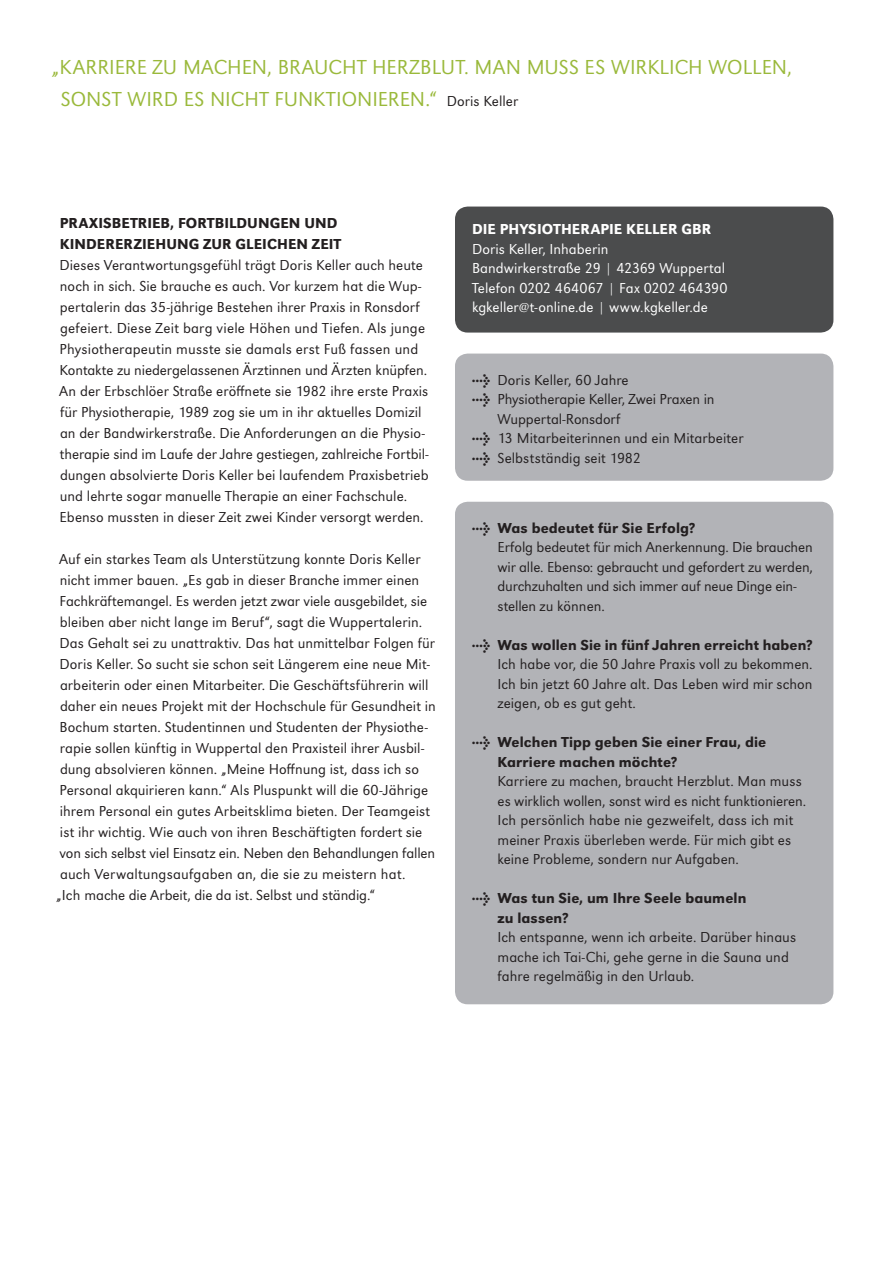
<style>
.page{position:relative;width:893px;height:1263px;background:#fff}
.page>*{position:absolute;margin:0;border:0;box-sizing:border-box;transform-origin:0 0}
.Zwiti_Grün{font:300 21px/31.8px "URW Grotesk";letter-spacing:.005em;color:#9ab93b}
.Copy_Schwarz{font:300 15px/21px "URW Grotesk";letter-spacing:.005em;color:#231f20}
.Aufzählung_Weiß{font:300 15px/19.5px "URW Grotesk";color:#231f20}
.Aufzählung_Weiß-2{font:300 15px "URW Grotesk";letter-spacing:.005em;color:#fff}
.Copy_Schwarz-2{font:500 15px/21px "URW Grotesk";letter-spacing:.005em;color:#231f20}
.Zwiti_Weiss{font:500 15px "URW Grotesk";letter-spacing:.005em;color:#fff}
.s1{font-size:15px;color:#231f20}
.s2{font-family:"Meta Bold Expert";font-weight:400}
.s3{font-weight:500}
</style>
<div class="page">
<div style="left:455px;top:207px;width:378px;height:126px;background:#4b4c4d;border-radius:13px"></div>
<div style="left:455px;top:354px;width:378px;height:127px;background:#b2b3b7;border-radius:13px"></div>
<div style="left:455px;top:502px;width:378px;height:502px;background:#b2b3b7;border-radius:13px"></div>
<p class="Zwiti_Grün" style="left:61px;top:52px;width:733px;text-indent:-10px">„KARRIERE ZU MACHEN, BRAUCHT HERZBLUT. MAN MUSS ES WIRKLICH WOLLEN,<br>SONST WIRD ES NICHT FUNKTIONIEREN.“ <span class="s1">Doris Keller</span></p>
<p class="Copy_Schwarz-2" style="left:60px;top:212px;width:283px">PRAXISBETRIEB, FORTBILDUNGEN UND<br>KINDERERZIEHUNG ZUR GLEICHEN ZEIT</p>
<p class="Copy_Schwarz" style="left:59px;top:254px;width:371px">Dieses Verantwortungsgefühl trägt Doris Keller auch heute noch in sich. Sie brauche es auch. Vor kurzem hat die Wup&shy;pertalerin das 35-jährige Bestehen ihrer Praxis in Ronsdorf gefeiert. Diese Zeit barg viele Höhen und Tiefen. Als junge Physiotherapeutin musste sie damals erst Fuß fassen und Kontakte zu niedergelassenen Ärztinnen und Ärzten knüpfen.<br>An der Erbschlöer Straße eröffnete sie 1982 ihre erste Praxis für Physiotherapie, 1989 zog sie um in ihr aktuelles Domizil an der Bandwirkerstraße. Die Anforderungen an die Physio&shy;therapie sind im Laufe der Jahre gestiegen, zahlreiche Fortbil&shy;dungen absolvierte Doris Keller bei laufendem Praxisbetrieb und lehrte sogar manuelle Therapie an einer Fachschule.<br>Ebenso mussten in dieser Zeit zwei Kinder versorgt werden.</p>
<p class="Copy_Schwarz" style="left:56px;top:548px;width:381px">Auf ein starkes Team als Unterstützung konnte Doris Keller nicht immer bauen. „Es gab in dieser Branche immer einen Fachkräftemangel. Es werden jetzt zwar viele ausgebildet, sie bleiben aber nicht lange im Beruf“, sagt die Wuppertalerin.<br>Das Gehalt sei zu unattraktiv. Das hat unmittelbar Folgen für Doris Keller. So sucht sie schon seit Längerem eine neue Mit&shy;arbeiterin oder einen Mitarbeiter. Die Geschäftsführerin will daher ein neues Projekt mit der Hochschule für Gesundheit in Bochum starten. Studentinnen und Studenten der Physiothe&shy;rapie sollen künftig in Wuppertal den Praxisteil ihrer Ausbil&shy;dung absolvieren können. „Meine Hoffnung ist, dass ich so Personal akquirieren kann.“ Als Pluspunkt will die 60-Jährige ihrem Personal ein gutes Arbeitsklima bieten. Der Teamgeist ist ihr wichtig. Wie auch von ihren Beschäftigten fordert sie von sich selbst viel Einsatz ein. Neben den Behandlungen fallen auch Verwaltungsaufgaben an, die sie zu meistern hat.<br>„Ich mache die Arbeit, die da ist. Selbst und ständig.“</p>
<p class="Zwiti_Weiss" style="left:472px;top:220px;width:241px">DIE PHYSIOTHERAPIE KELLER GBR</p>
<p class="Aufzählung_Weiß-2" style="left:472px;top:240px;width:138px">Doris Keller, Inhaberin</p>
<p class="Aufzählung_Weiß-2" style="left:472px;top:260px;width:255px">Bandwirkerstraße 29 | 42369 Wuppertal</p>
<p class="Aufzählung_Weiß-2" style="left:472px;top:279px;width:257px">Telefon 0202 464067 | Fax 0202 464390</p>
<p class="Aufzählung_Weiß-2" style="left:472px;top:299px;width:237px">kgkeller@t-online.de | www.kgkeller.de</p>
<p class="Aufzählung_Weiß" style="left:472px;top:370px;width:158px"><span class="s2">l</span> Doris Keller, 60 Jahre</p>
<p class="Aufzählung_Weiß" style="left:497px;top:389px;width:219px;text-indent:-26px"><span class="s2">l</span> Physiotherapie Keller, Zwei Praxen in<br>Wuppertal-Ronsdorf</p>
<p class="Aufzählung_Weiß" style="left:472px;top:428px;width:273px"><span class="s2">l</span> 13 Mitarbeiterinnen und ein Mitarbeiter <span class="s2">l</span> Selbstständig seit 1982</p>
<p class="Aufzählung_Weiß" style="left:497px;top:518px;width:317px;text-indent:-26px"><span class="s2">l</span> <span class="s3">Was bedeutet für Sie Erfolg?<br></span>Erfolg bedeutet für mich Anerkennung. Die brauchen wir alle. Ebenso: gebraucht und gefordert zu werden, durchzuhalten und sich immer auf neue Dinge ein&shy;stellen zu können.</p>
<p class="Aufzählung_Weiß" style="left:497px;top:635px;width:317px;text-align:justify;text-indent:-26px"><span class="s2">l</span> <span class="s3">Was wollen Sie in fünf Jahren erreicht haben?<br></span>Ich habe vor, die 50 Jahre Praxis voll zu bekommen.<br>Ich bin jetzt 60 Jahre alt. Das Leben wird mir schon zeigen, ob es gut geht.</p>
<p class="Aufzählung_Weiß" style="left:497px;top:733px;width:310px;text-indent:-26px"><span class="s2">l</span> <span class="s3">Welchen Tipp geben Sie einer Frau, die Karriere machen möchte?<br></span>Karriere zu machen, braucht Herzblut. Man muss es wirklich wollen, sonst wird es nicht funktionieren.<br>Ich persönlich habe nie gezweifelt, dass ich mit meiner Praxis überleben werde. Für mich gibt es keine Probleme, sondern nur Aufgaben.</p>
<p class="Aufzählung_Weiß" style="left:497px;top:889px;width:300px;text-indent:-26px"><span class="s2">l</span> <span class="s3">Was tun Sie, um Ihre Seele baumeln<br>zu lassen?<br></span>Ich entspanne, wenn ich arbeite. Darüber hinaus mache ich Tai-Chi, gehe gerne in die Sauna und fahre regelmäßig in den Urlaub.</p>
</div>
